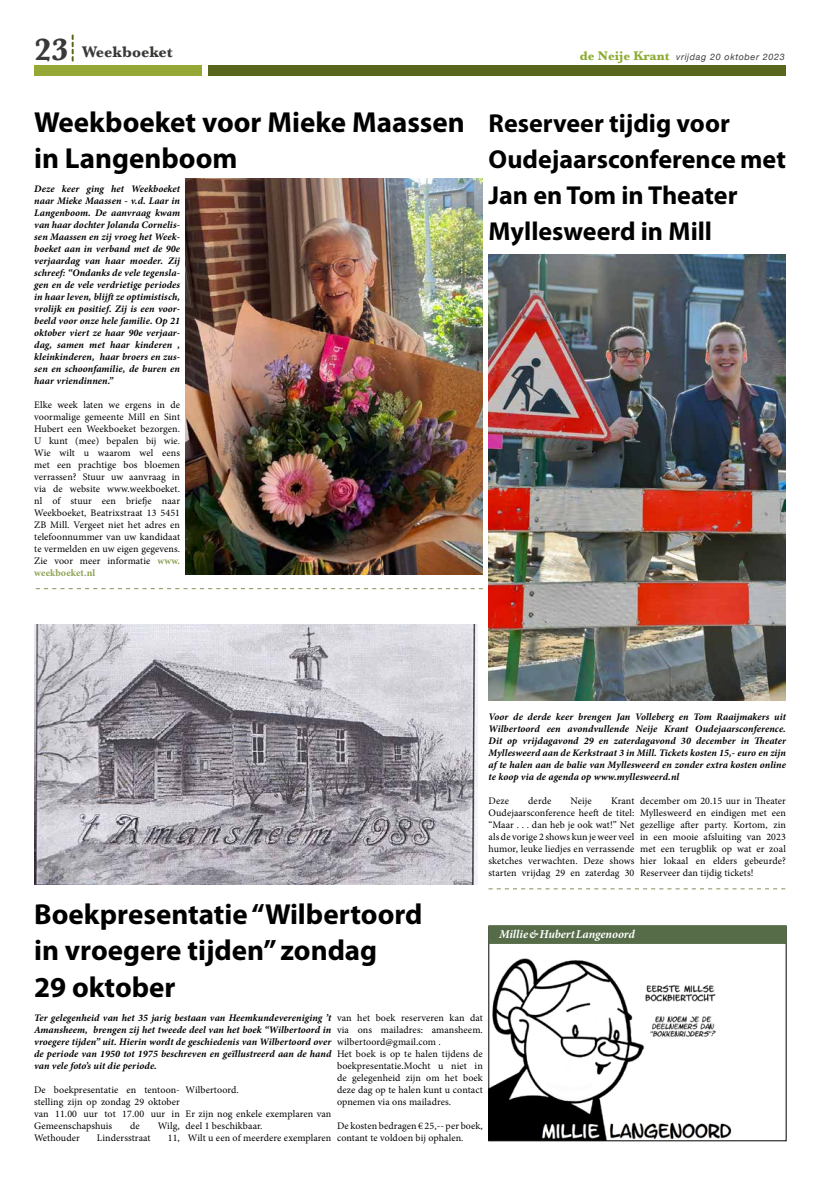
<style>
.page{position:relative;width:820px;height:1177px;background:#fff}
.page>*{position:absolute;margin:0;border:0;box-sizing:border-box;transform-origin:0 0}
.t1{font:700 29px/36px "Myriad Pro";color:#000}
.t2{font:700 26px/36px "Myriad Pro";color:#000}
.t3{font:700 16px "Baskerville";color:#3a3938}
.t4{font:italic 700 12px "Minion Pro";color:#fff}
.t5{font:10px/12px "Minion Pro";letter-spacing:.01em;color:#000;text-align:justify}
.t6{font:italic 700 10px/12px "Minion Pro";letter-spacing:.01em;color:#000;text-align:justify}
.t7{font:italic 9px "Helvetica Neue";letter-spacing:.07em;color:#3c3c3b}
.s1{font-size:32px}
.s2{font-family:"Baskerville";font-weight:700;font-style:normal;font-size:13px;color:#8bac31}
.s3{font-weight:700;color:#8da253}
</style>
<div class="page">
<div style="left:34px;top:65px;width:167px;height:11px;background:#95a734"></div>
<div style="left:208px;top:65px;width:577px;height:11px;background:#58661e"></div>
<svg style="left:72px;top:35px;width:2px;height:26px"></svg>
<svg style="left:488px;top:888px;width:297px;height:1px"></svg>
<svg style="left:36px;top:588px;width:446px;height:1px"></svg>
<img style="left:185px;top:179px;width:297px;height:396px">
<img style="left:488px;top:254px;width:297px;height:446px">
<img style="left:490px;top:943px;width:294px;height:196px">
<div style="left:488px;top:926px;width:298px;height:215px;border:1px solid #000"></div>
<div style="left:488px;top:925px;width:298px;height:18px;background:#566c49;border:1px solid #566c49"></div>
<img style="left:34px;top:624px;width:443px;height:260px">
<h3 class="t3" style="left:34px;top:41px;width:140px"><span class="s1">23</span> Weekboeket</h3>
<p class="t7" style="left:579px;top:50px;width:206px"><span class="s2">de Neije Krant</span> vrijdag 20 oktober 2023</p>
<h1 class="t1" style="left:34px;top:103px;width:432px">Weekboeket voor Mieke Maassen in Langenboom</h1>
<h2 class="t2" style="left:488px;top:104px;width:299px">Reserveer tijdig voor<br>Oudejaarsconference met<br>Jan en Tom in Theater<br>Myllesweerd in Mill</h2>
<p class="t6" style="left:34px;top:183px;width:147px">Deze keer ging het Weekboeket naar Mieke Maassen - v.d. Laar in Langenboom. De aanvraag kwam van haar dochter Jolanda Cornelis&shy;sen Maassen en zij vroeg het Week&shy;boeket aan in verband met de 90e verjaardag van haar moeder. Zij schreef: “Ondanks de vele tegensla&shy;gen en de vele verdrietige periodes in haar leven, blijft ze optimistisch, vrolijk en positief. Zij is een voor&shy;beeld voor onze hele familie. Op 21 oktober viert ze haar 90e verjaar&shy;dag, samen met haar kinderen , kleinkinderen, haar broers en zus&shy;sen en schoonfamilie, de buren en haar vriendinnen.”</p>
<p class="t5" style="left:34px;top:399px;width:147px">Elke week laten we ergens in de voormalige gemeente Mill en Sint Hubert een Weekboeket bezorgen.<br>U kunt (mee) bepalen bij wie.<br>Wie wilt u waarom wel eens met een prachtige bos bloemen verrassen? Stuur uw aanvraag in via de website www.weekboeket. nl of stuur een briefje naar Weekboeket, Beatrixstraat 13 5451<br>ZB Mill. Vergeet niet het adres en telefoonnummer van uw kandidaat te vermelden en uw eigen gegevens.<br>Zie voor meer informatie <span class="s3">www. weekboeket.nl</span></p>
<p class="t6" style="left:488px;top:711px;width:299px">Voor de derde keer brengen Jan Volleberg en Tom Raaijmakers uit Wilbertoord een avondvullende Neije Krant Oudejaarsconference.<br>Dit op vrijdagavond 29 en zaterdagavond 30 december in Theater Myllesweerd aan de Kerkstraat 3 in Mill. Tickets kosten 15,- euro en zijn af te halen aan de balie van Myllesweerd en zonder extra kosten online te koop via de agenda op www.myllesweerd.nl</p>
<p class="t5" style="left:488px;top:795px;width:22px">Deze</p>
<p class="t5" style="left:528px;top:795px;width:25px">derde</p>
<p class="t5" style="left:570px;top:795px;width:23px">Neije</p>
<p class="t5" style="left:488px;top:795px;width:147px;text-indent:122px">Krant Oudejaarsconference heeft de titel: “Maar . . . dan heb je ook wat!” Net als de vorige 2 shows kun je weer veel humor, leuke liedjes en verrassende sketches verwachten. Deze shows starten vrijdag 29 en zaterdag 30</p>
<p class="t5" style="left:639px;top:795px;width:147px">december om 20.15 uur in Theater Myllesweerd en eindigen met een gezellige after party. Kortom, zin in een mooie afsluiting van 2023 met een terugblik op wat er zoal hier lokaal en elders gebeurde?<br>Reserveer dan tijdig tickets!</p>
<h1 class="t1" style="left:34px;top:895px;width:390px">Boekpresentatie “Wilbertoord in vroegere tijden” zondag<br>29 oktober</h1>
<p class="t6" style="left:34px;top:1011px;width:299px">Ter gelegenheid van het 35 jarig bestaan van Heemkundevereniging ’t Amansheem, brengen zij het tweede deel van het boek “Wilbertoord in vroegere tijden” uit. Hierin wordt de geschiedenis van Wilbertoord over de periode van 1950 tot 1975 beschreven en geïllustreerd aan de hand van vele foto’s uit die periode.</p>
<p class="t5" style="left:34px;top:1083px;width:147px">De boekpresentatie en tentoon&shy;stelling zijn op zondag 29 oktober van 11.00 uur tot 17.00 uur in Gemeenschapshuis</p>
<p class="t5" style="left:337px;top:1011px;width:147px;text-align:left">van het boek reserveren kan dat via ons mailadres: amansheem. wilbertoord@gmail.com .<br>Het boek is op te halen tijdens de boekpresentatie.Mocht u niet in de gelegenheid zijn om het boek deze dag op te halen kunt u contact opnemen via ons mailadres.</p>
<p class="t5" style="left:337px;top:1119px;width:147px">De kosten bedragen € 25,-- per boek, contant te voldoen bij ophalen.</p>
<p class="t5" style="left:185px;top:1083px;width:55px">Wilbertoord.</p>
<p class="t5" style="left:185px;top:1107px;width:147px;text-align:left">Er zijn nog enkele exemplaren van deel 1 beschikbaar.<br>Wilt u een of meerdere exemplaren</p>
<p class="t5" style="left:130px;top:1119px;width:11px">de</p>
<p class="t5" style="left:158px;top:1119px;width:23px">Wilg,</p>
<p class="t5" style="left:34px;top:1131px;width:47px">Wethouder</p>
<p class="t5" style="left:97px;top:1131px;width:55px">Lindersstraat</p>
<p class="t5" style="left:168px;top:1131px;width:14px">11,</p>
<p class="t4" style="left:499px;top:925px;width:137px">Millie &amp; Hubert Langenoord</p>
</div>
